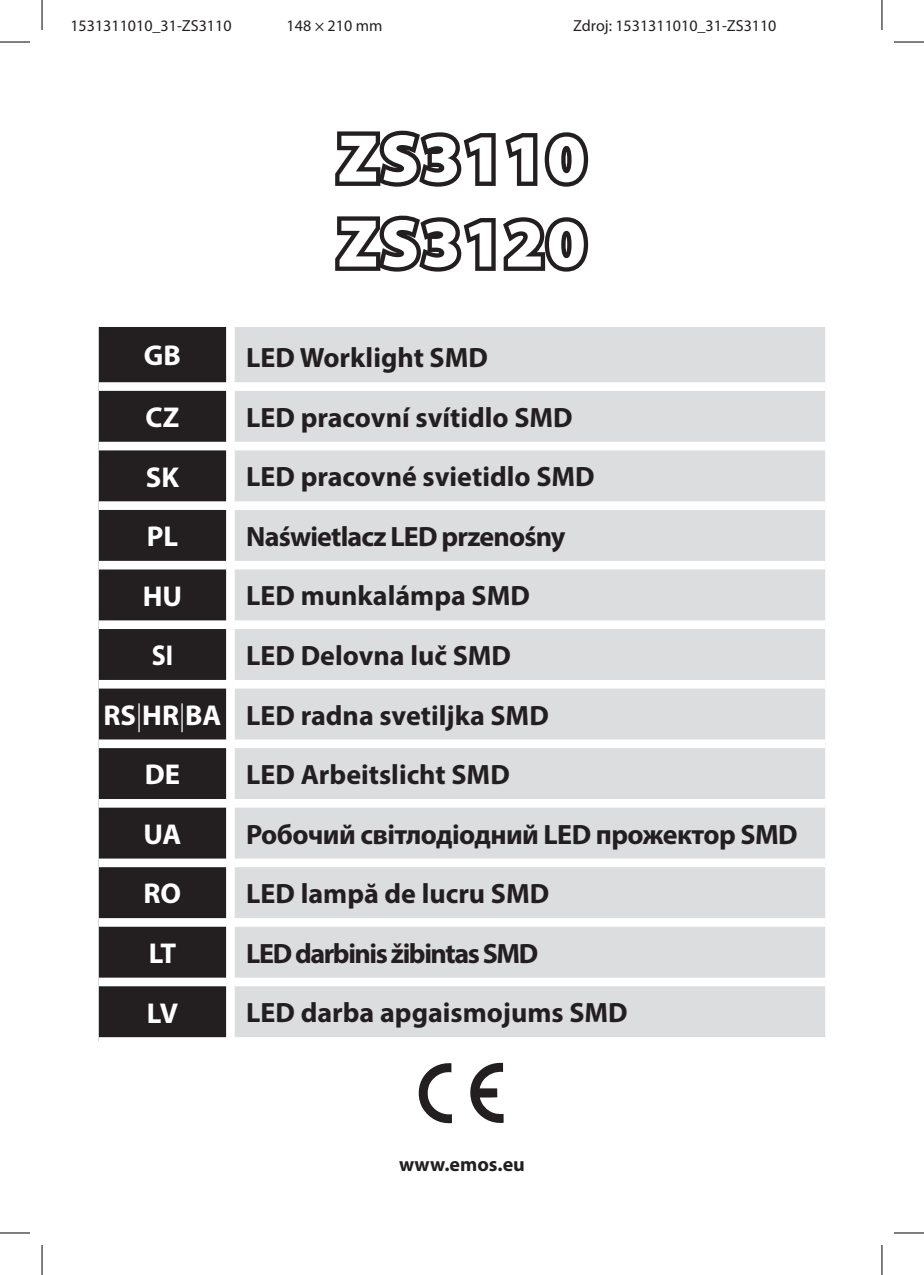
<style>
.page{position:relative;width:924px;height:1275px;background:#fff}
.page>*{position:absolute;margin:0;border:0;box-sizing:border-box;transform-origin:0 0}
.t1{font:900 68px/85px "Myriad Pro";letter-spacing:.04em;color:#fff}
.t2{font:700 28.8px "Myriad Pro";color:#fff}
.t3{font:700 28.8px "Myriad Pro";color:#fff;scale:.9 1}
.t4{font:700 28px/59.6px "Myriad Pro";color:#231f20}
.t5{font:700 28px "Myriad Pro";letter-spacing:-.02em;color:#231f20}
.t6{font:700 28px "Myriad Pro";letter-spacing:-.03em;color:#231f20}
.t7{font:700 28px "Myriad Pro";letter-spacing:-.05em;color:#231f20}
.t8{font:700 20px "Myriad Pro";color:#231f20}
.t9{font:16px "Myriad Pro";color:#231f20}
.s1{font-size:28.8px;color:#fff}
.s2{font-weight:300;font-size:28.8px;color:#fff}
</style>
<div class="page">
<svg style="left:470px;top:1062px;width:33px;height:61px"></svg>
<svg style="left:418px;top:1063px;width:33px;height:61px"></svg>
<svg style="left:335px;top:130px;width:254px;height:57px"></svg>
<svg style="left:335px;top:215px;width:254px;height:57px"></svg>
<div style="left:99px;top:327px;width:127px;height:115px;background:#231f20"></div>
<div style="left:235px;top:327px;width:589px;height:710px;background:#dcdddf"></div>
<div style="left:99px;top:450px;width:127px;height:587px;background:#231f20"></div>
<div style="left:99px;top:382px;width:127px;height:9px;background:#fff"></div>
<div style="left:235px;top:382px;width:589px;height:9px;background:#fff"></div>
<div style="left:235px;top:442px;width:589px;height:8px;background:#fff"></div>
<div style="left:99px;top:501px;width:127px;height:9px;background:#fff"></div>
<div style="left:235px;top:501px;width:589px;height:9px;background:#fff"></div>
<div style="left:99px;top:561px;width:127px;height:8px;background:#fff"></div>
<div style="left:235px;top:561px;width:589px;height:8px;background:#fff"></div>
<div style="left:99px;top:620px;width:127px;height:9px;background:#fff"></div>
<div style="left:235px;top:620px;width:589px;height:9px;background:#fff"></div>
<div style="left:99px;top:680px;width:127px;height:8px;background:#fff"></div>
<div style="left:235px;top:680px;width:589px;height:8px;background:#fff"></div>
<div style="left:99px;top:739px;width:127px;height:9px;background:#fff"></div>
<div style="left:235px;top:739px;width:589px;height:9px;background:#fff"></div>
<div style="left:99px;top:799px;width:127px;height:8px;background:#fff"></div>
<div style="left:235px;top:799px;width:589px;height:8px;background:#fff"></div>
<div style="left:99px;top:858px;width:127px;height:9px;background:#fff"></div>
<div style="left:235px;top:858px;width:589px;height:9px;background:#fff"></div>
<div style="left:99px;top:918px;width:127px;height:8px;background:#fff"></div>
<div style="left:235px;top:918px;width:589px;height:8px;background:#fff"></div>
<div style="left:99px;top:977px;width:127px;height:9px;background:#fff"></div>
<div style="left:235px;top:977px;width:589px;height:9px;background:#fff"></div>
<hr style="left:0;top:42px;width:30px;height:1px;background:#000">
<hr style="left:893px;top:42px;width:30px;height:1px;background:#000">
<hr style="left:0;top:1232px;width:30px;height:1px;background:#000">
<hr style="left:893px;top:1232px;width:30px;height:1px;background:#000">
<hr style="left:42px;top:0;width:1px;height:30px;background:#000">
<hr style="left:42px;top:1245px;width:1px;height:30px;background:#000">
<hr style="left:881px;top:0;width:1px;height:30px;background:#000">
<hr style="left:881px;top:1245px;width:1px;height:30px;background:#000">
<p class="t9" style="left:70px;top:16px;width:162px">1531311010_31-ZS3110</p>
<p class="t9" style="left:286px;top:16px;width:97px">148 × 210 mm</p>
<p class="t9" style="left:573px;top:16px;width:205px">Zdroj: 1531311010_31-ZS3110</p>
<h1 class="t1" style="left:338px;top:113px;width:249px">ZS3110<br>ZS3120</h1>
<p class="t2" style="left:144px;top:337px;width:38px">GB</p>
<p class="t4" style="left:246px;top:327px;width:243px">LED Worklight SMD</p>
<p class="t2" style="left:145px;top:398px;width:35px">CZ</p>
<p class="t4" style="left:246px;top:387px;width:328px">LED pracovní svítidlo SMD</p>
<p class="t2" style="left:146px;top:458px;width:35px">SK</p>
<p class="t4" style="left:246px;top:446px;width:350px">LED pracovné svietidlo SMD</p>
<p class="t2" style="left:147px;top:518px;width:33px">PL</p>
<p class="t6" style="left:246px;top:518px;width:320px">Naświetlacz LED przenośny</p>
<p class="t2" style="left:143px;top:577px;width:41px">HU</p>
<p class="t4" style="left:246px;top:565px;width:285px">LED munkalámpa SMD</p>
<p class="t3" style="left:152px;top:637px;width:25px">SI</p>
<p class="t4" style="left:103px;top:625px;width:446px;text-indent:143px">LED Delovna luč SMD<br><span class="s1">RS</span><span class="s2">|</span><span class="s1">HR</span><span class="s2">|</span><span class="s1">BA</span> LED radna svetiljka SMD</p>
<p class="t2" style="left:145px;top:756px;width:37px">DE</p>
<p class="t4" style="left:246px;top:744px;width:265px">LED Arbeitslicht SMD</p>
<p class="t2" style="left:143px;top:815px;width:39px">UA</p>
<p class="t5" style="left:246px;top:816px;width:552px">Робочий світлодіодний LED прожектор SMD</p>
<p class="t2" style="left:144px;top:875px;width:39px">RO</p>
<p class="t4" style="left:246px;top:863px;width:304px">LED lampă de lucru SMD</p>
<p class="t2" style="left:149px;top:934px;width:29px">LT</p>
<p class="t7" style="left:246px;top:935px;width:293px">LED darbinis žibintas SMD</p>
<p class="t2" style="left:147px;top:994px;width:33px">LV</p>
<p class="t4" style="left:246px;top:982px;width:383px">LED darba apgaismojums SMD</p>
<p class="t8" style="left:399px;top:1150px;width:127px">www.emos.eu</p>
</div>
